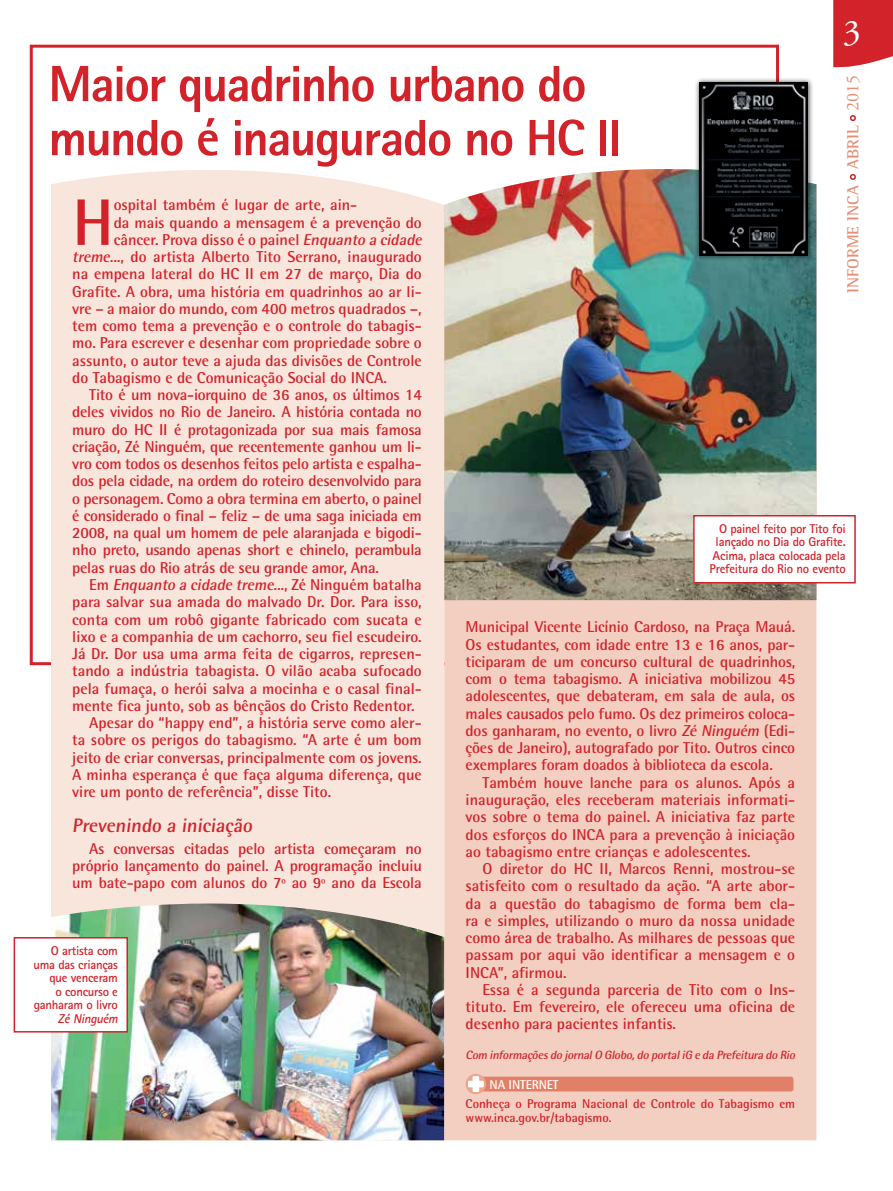
<style>
.page{position:relative;width:893px;height:1191px;background:#fff}
.page>*{position:absolute;margin:0;border:0;box-sizing:border-box;transform-origin:0 0}
.t1{font:700 65.7px "Rotis Semi Sans";color:#d2232a}
.t2{font:800 51px/54px "Rotis Sans Serif";letter-spacing:-.035em;color:#d2232a}
.t3{font:36px "Adobe Garamond Pro";color:#fff}
.t4{font:700 19.5px "Rotis Semi Sans";color:#d2232a}
.t5{font:700 16.5px "Rotis Semi Serif";color:#e48f76}
.t6{font:700 15.75px/17.2px "Rotis Semi Sans";color:#d2232a;text-align:justify}
.t7{font:italic 700 15.75px "Rotis Semi Sans";color:#d2232a}
.t8{font:700 12.75px/13.5px "Rotis Sans Serif";letter-spacing:-.02em;color:#d2232a;text-align:right}
.t9{font:700 12.75px/14.2px "Rotis Semi Sans";color:#d2232a}
.t10{font:700 12.75px "Rotis Semi Sans";letter-spacing:-.01em;color:#fff}
.t11{font:italic 700 12.75px "Rotis Sans Serif";color:#d2232a}
.t12{font:italic 700 12px "Rotis Semi Sans";color:#d2232a}
.s1{font-family:"Adobe Garamond Pro";font-weight:400;font-size:18px}
.s2{font-style:italic}
.s3{font-style:normal}
</style>
<div class="page">
<div style="left:51px;top:170px;width:393px;height:707px;background:#f8e5dc"></div>
<div style="left:51px;top:877px;width:393px;height:26px;background:#f8e5dc"></div>
<img style="left:51px;top:903px;width:393px;height:237px">
<div style="left:444px;top:600px;width:372px;height:540px;background:#f3cfc1"></div>
<svg style="left:466px;top:1073px;width:20px;height:21px"></svg>
<svg style="left:468px;top:1076px;width:325px;height:16px;background:#e38a72"></svg>
<div style="left:14px;top:937px;width:113px;height:94px;background:#fff"></div>
<div style="left:14px;top:937px;width:114px;height:95px;border:2px solid #d2232a"></div>
<img style="left:444px;top:169px;width:372px;height:431px">
<div style="left:694px;top:516px;width:161px;height:67px;background:#fff"></div>
<div style="left:693px;top:515px;width:163px;height:68px;border:2px solid #d2232a"></div>
<div style="left:694px;top:77px;width:120px;height:184px;background:#000;opacity:.75"></div>
<img style="left:700px;top:83px;width:108px;height:172px">
<svg style="left:833px;top:0;width:60px;height:68px;background:#d53239"></svg>
<svg style="left:850px;top:174px;width:6px;height:6px"></svg>
<svg style="left:850px;top:115px;width:6px;height:6px"></svg>
<h3 class="t3" style="left:843px;top:11px;width:19px">3</h3>
<h2 class="t2" style="left:48px;top:56px;width:574px">Maior quadrinho urbano do mundo é inaugurado no HC II</h2>
<p class="t5" style="left:843px;top:293px;width:220px;rotate:-90deg">INFORME INCA ABRIL <span class="s1">2015</span></p>
<h1 class="t1" style="left:72px;top:182px;width:43px">H</h1>
<p class="t6" style="left:114px;top:196px;width:245px">ospital também é lugar de arte, ain-</p>
<p class="t6" style="left:114px;top:213px;width:310px">da mais quando a mensagem é a prevenção do</p>
<p class="t6" style="left:114px;top:231px;width:313px">câncer. Prova disso é o painel <span class="s2">Enquanto a cidade</span></p>
<p class="t6" style="left:72px;top:248px;width:351px"><span class="s2">treme...</span>, do artista Alberto Tito Serrano, inaugurado</p>
<p class="t6" style="left:72px;top:265px;width:351px">na empena lateral do HC II em 27 de março, Dia do</p>
<p class="t6" style="left:72px;top:282px;width:351px">Grafite. A obra, uma história em quadrinhos ao ar li-</p>
<p class="t6" style="left:72px;top:300px;width:351px">vre – a maior do mundo, com 400 metros quadrados –,</p>
<p class="t6" style="left:72px;top:317px;width:351px">tem como tema a prevenção e o controle do tabagis-</p>
<p class="t6" style="left:72px;top:334px;width:351px">mo. Para escrever e desenhar com propriedade sobre o</p>
<p class="t6" style="left:72px;top:351px;width:351px">assunto, o autor teve a ajuda das divisões de Controle</p>
<p class="t6" style="left:72px;top:369px;width:316px">do Tabagismo e de Comunicação Social do INCA.</p>
<p class="t6" style="left:89px;top:386px;width:334px">Tito é um nova-iorquino de 36 anos, os últimos 14</p>
<p class="t6" style="left:72px;top:403px;width:351px">deles vividos no Rio de Janeiro. A história contada no</p>
<p class="t6" style="left:72px;top:420px;width:351px">muro do HC II é protagonizada por sua mais famosa</p>
<p class="t6" style="left:72px;top:438px;width:351px">criação, Zé Ninguém, que recentemente ganhou um li-</p>
<p class="t6" style="left:72px;top:455px;width:351px">vro com todos os desenhos feitos pelo artista e espalha-</p>
<p class="t6" style="left:72px;top:472px;width:351px">dos pela cidade, na ordem do roteiro desenvolvido para</p>
<p class="t6" style="left:72px;top:489px;width:351px">o personagem. Como a obra termina em aberto, o painel</p>
<p class="t6" style="left:72px;top:507px;width:351px">é considerado o final – feliz – de uma saga iniciada em</p>
<p class="t6" style="left:72px;top:524px;width:351px">2008, na qual um homem de pele alaranjada e bigodi-</p>
<p class="t6" style="left:72px;top:541px;width:351px">nho preto, usando apenas short e chinelo, perambula</p>
<p class="t6" style="left:72px;top:558px;width:308px">pelas ruas do Rio atrás de seu grande amor, Ana.</p>
<p class="t7" style="left:89px;top:575px;width:334px"><span class="s3">E m</span> Enquanto a cidade treme...<span class="s3">, Zé N i n g u é m ba ta l h a</span></p>
<p class="t6" style="left:72px;top:593px;width:351px">para salvar sua amada do malvado Dr. Dor. Para isso,</p>
<p class="t6" style="left:72px;top:610px;width:351px">conta com um robô gigante fabricado com sucata e</p>
<p class="t6" style="left:72px;top:627px;width:351px">lixo e a companhia de um cachorro, seu fiel escudeiro.</p>
<p class="t6" style="left:72px;top:645px;width:351px">Já Dr. Dor usa uma arma feita de cigarros, represen-</p>
<p class="t6" style="left:72px;top:662px;width:351px">tando a indústria tabagista. O vilão acaba sufocado</p>
<p class="t6" style="left:72px;top:679px;width:351px">pela fumaça, o herói salva a mocinha e o casal final-</p>
<p class="t6" style="left:72px;top:696px;width:344px">mente fica junto, sob as bênçãos do Cristo Redentor.</p>
<p class="t6" style="left:89px;top:714px;width:334px">Apesar do “happy end”, a história serve como aler-</p>
<p class="t6" style="left:72px;top:731px;width:351px">ta sobre os perigos do tabagismo. “A arte é um bom</p>
<p class="t6" style="left:72px;top:748px;width:351px">jeito de criar conversas, principalmente com os jovens.</p>
<p class="t6" style="left:72px;top:765px;width:351px">A minha esperança é que faça alguma diferença, que</p>
<p class="t6" style="left:72px;top:783px;width:260px">vire um ponto de referência”, disse Tito.</p>
<p class="t4" style="left:72px;top:813px;width:184px">Prevenindo a iniciação</p>
<p class="t6" style="left:72px;top:839px;width:351px;text-indent:17px">As conversas citadas pelo artista começaram no próprio lançamento do painel. A programação incluiu um bate-papo com alunos do 7º ao 9º ano da Escola</p>
<p class="t8" style="left:710px;top:521px;width:138px">O painel feito por Tito foi lançado no Dia do Grafite.<br>Acima, placa colocada pela<br>Prefeitura do Rio no evento</p>
<p class="t6" style="left:466px;top:618px;width:331px">Municipal Vicente Licínio Cardoso, na Praça Mauá.<br>Os estudantes, com idade entre 13 e 16 anos, par&shy;ticiparam de um concurso cultural de quadrinhos, com o tema tabagismo. A iniciativa mobilizou 45 adolescentes, que debateram, em sala de aula, os males causados pelo fumo. Os dez primeiros coloca&shy;dos ganharam, no evento, o livro <span class="s2">Zé Ninguém</span> (Edi&shy;ções de Janeiro), autografado por Tito. Outros cinco exemplares foram doados à biblioteca da escola.</p>
<p class="t6" style="left:466px;top:773px;width:331px;text-indent:17px">Também houve lanche para os alunos. Após a inauguração, eles receberam materiais informati&shy;vos sobre o tema do painel. A iniciativa faz parte dos esforços do INCA para a prevenção à iniciação ao tabagismo entre crianças e adolescentes.</p>
<p class="t6" style="left:466px;top:859px;width:331px;text-indent:17px">O diretor do HC II, Marcos Renni, mostrou-se satisfeito com o resultado da ação. “A arte abor&shy;da a questão do tabagismo de forma bem cla&shy;ra e simples, utilizando o muro da nossa unidade como área de trabalho. As milhares de pessoas que passam por aqui vão identificar a mensagem e o INCA”, afirmou.</p>
<p class="t6" style="left:466px;top:980px;width:331px;text-indent:17px">Essa é a segunda parceria de Tito com o Ins&shy;tituto. Em fevereiro, ele ofereceu uma oficina de desenho para pacientes infantis.</p>
<p class="t12" style="left:466px;top:1048px;width:333px">Com informaçõesdo jornalO Globo,do portaliG e da Prefeitura do Rio</p>
<p class="t10" style="left:490px;top:1076px;width:70px">NA INTERNET</p>
<p class="t9" style="left:466px;top:1096px;width:331px">Conheça o Programa Nacional de Controle do Tabagismo em www.inca.gov.br/tabagismo.</p>
<p class="t8" style="left:34px;top:943px;width:86px">O artista com uma das crianças que venceram<br>o concurso e ganharam o livro</p>
<p class="t11" style="left:58px;top:1010px;width:64px">ZéNinguém</p>
</div>
